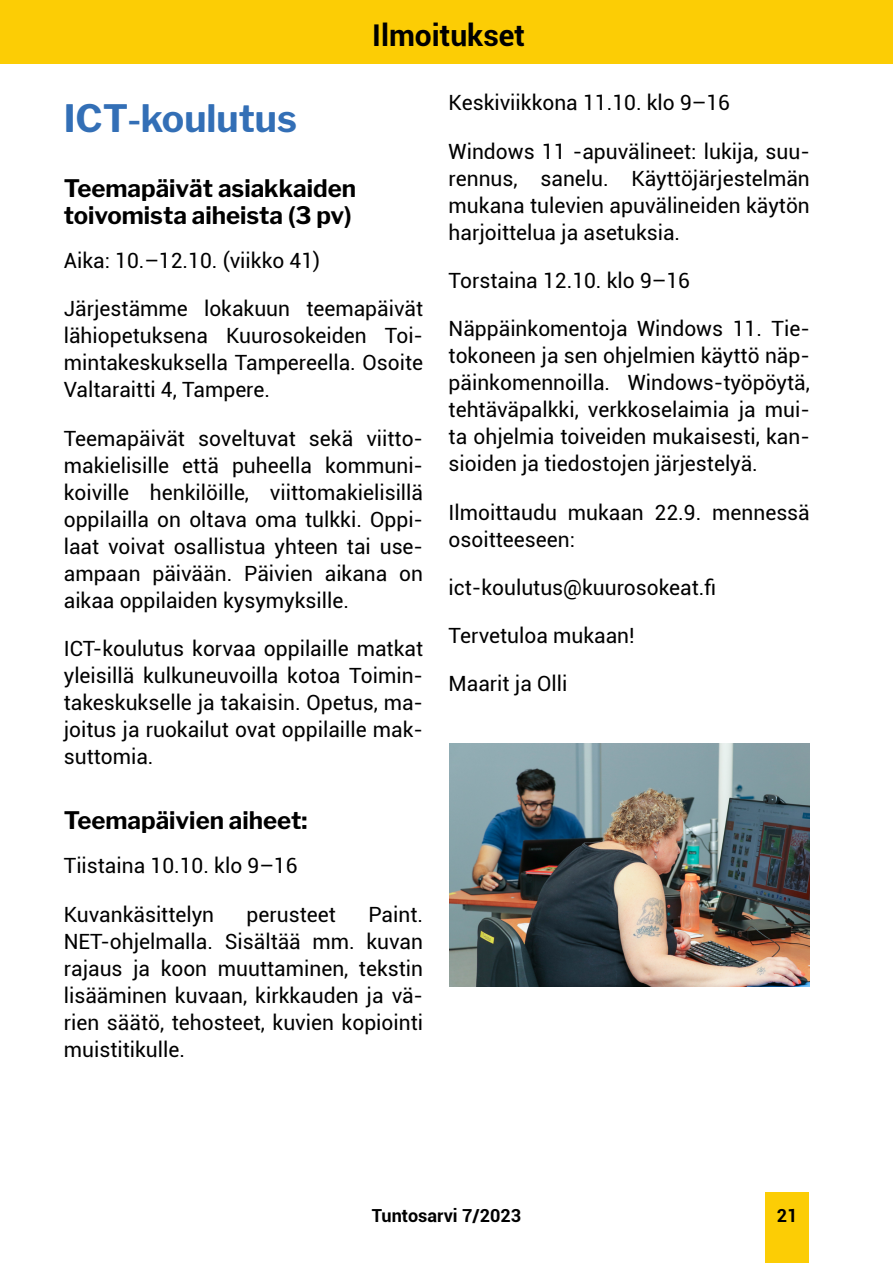
<style>
.page{position:relative;width:893px;height:1263px;background:#fff}
.page>*{position:absolute;margin:0;border:0;box-sizing:border-box;transform-origin:0 0}
.t1{font:700 37.5px "Libre Franklin";color:#336fb6}
.t2{font:700 30px "Roboto";color:#000}
.t3{font:700 24px/27px "Libre Franklin";color:#000}
.t4{font:21px/27px "Roboto";color:#000;text-align:justify}
.t5{font:700 18px "Roboto";color:#000}
.s1{font-family:"Arial";font-weight:400}
</style>
<div class="page">
<div style="left:765px;top:1192px;width:44px;height:71px;background:#fccd05"></div>
<div style="left:0;top:0;width:893px;height:64px;background:#fccd05"></div>
<img style="left:449px;top:743px;width:361px;height:243px">
<h2 class="t2" style="left:372px;top:14px;width:154px">Ilmoitukset</h2>
<h1 class="t1" style="left:64px;top:96px;width:235px">ICT<span class="s1">-</span>koulutus</h1>
<p class="t3" style="left:64px;top:175px;width:294px">Teemapäivät asiakkaiden toivomista aiheista (3 pv)</p>
<p class="t4" style="left:64px;top:246px;width:258px">Aika: 10.–12.10. (viikko 41)</p>
<p class="t4" style="left:64px;top:295px;width:361px">Järjestämme lokakuun teemapäivät lähiopetuksena Kuurosokeiden Toi&shy;mintakeskuksella Tampereella. Osoite Valtaraitti 4, Tampere.</p>
<p class="t4" style="left:64px;top:424px;width:361px">Teemapäivät soveltuvat sekä viitto&shy;makielisille että puheella kommuni&shy;koiville henkilöille, viittomakielisillä oppilailla on oltava oma tulkki. Oppi&shy;laat voivat osallistua yhteen tai use&shy;ampaan päivään. Päivien aikana on aikaa oppilaiden kysymyksille.</p>
<p class="t4" style="left:64px;top:634px;width:361px">ICT-koulutus korvaa oppilaille matkat yleisillä kulkuneuvoilla kotoa Toimin&shy;takeskukselle ja takaisin. Opetus, ma&shy;joitus ja ruokailut ovat oppilaille mak&shy;suttomia.</p>
<p class="t3" style="left:64px;top:807px;width:245px">Teemapäivien aiheet:</p>
<p class="t4" style="left:64px;top:851px;width:235px">Tiistaina 10.10. klo 9–16</p>
<p class="t4" style="left:64px;top:900px;width:152px">Kuvankäsittelyn</p>
<p class="t4" style="left:247px;top:900px;width:91px">perusteet</p>
<p class="t4" style="left:64px;top:900px;width:361px;text-indent:305px">Paint.<br>NET-ohjelmalla. Sisältää mm. kuvan rajaus ja koon muuttaminen, tekstin lisääminen kuvaan, kirkkauden ja vä&shy;rien säätö, tehosteet, kuvien kopiointi muistitikulle.</p>
<p class="t4" style="left:449px;top:89px;width:283px">Keskiviikkona 11.10. klo 9–16</p>
<p class="t4" style="left:449px;top:137px;width:363px">Windows 11 -apuvälineet: lukija, suu&shy;rennus, sanelu. Käyttöjärjestelmän mukana tulevien apuvälineiden käytön harjoittelua ja asetuksia.</p>
<p class="t4" style="left:449px;top:266px;width:243px">Torstaina 12.10. klo 9–16</p>
<p class="t4" style="left:449px;top:314px;width:363px">Näppäinkomentoja Windows 11. Tie&shy;tokoneen ja sen ohjelmien käyttö näp&shy;päinkomennoilla. Windows-työpöytä, tehtäväpalkki, verkkoselaimia ja mui&shy;ta ohjelmia toiveiden mukaisesti, kan&shy;sioiden ja tiedostojen järjestelyä.</p>
<p class="t4" style="left:449px;top:498px;width:363px">Ilmoittaudu mukaan 22.9. mennessä osoitteeseen:</p>
<p class="t4" style="left:449px;top:573px;width:269px">ict-koulutus@kuurosokeat.fi</p>
<p class="t4" style="left:449px;top:621px;width:188px">Tervetuloa mukaan!</p>
<p class="t4" style="left:449px;top:669px;width:120px">Maarit ja Olli</p>
<p class="t5" style="left:372px;top:1203px;width:151px">Tuntosarvi 7/2023</p>
<p class="t5" style="left:777px;top:1203px;width:22px">21</p>
</div>
